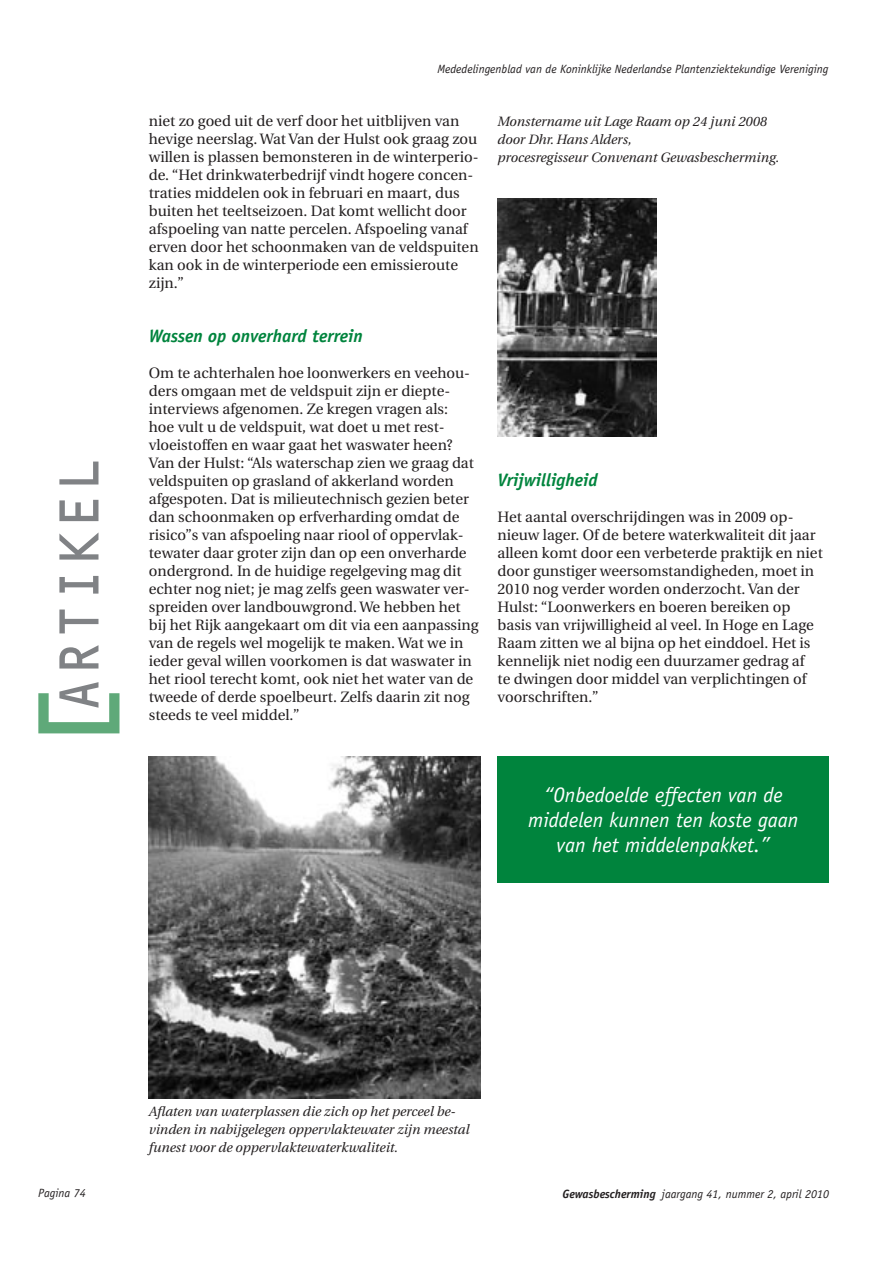
<style>
.page{position:relative;width:893px;height:1263px;background:#fff}
.page>*{position:absolute;margin:0;border:0;box-sizing:border-box;transform-origin:0 0}
.t1{font:109.5px "OCR C Regular";color:#5fa979}
.t2{font:57.6px "OCR C Regular";color:#808285;scale:.88 1}
.t3{font:italic 21px/25.2px "Officina Sans";color:#fff;text-align:center}
.t4{font:italic 700 18px "Officina Sans";color:#00843d}
.t5{font:15px/18px "Utopia";color:#231f20}
.t6{font:italic 13.5px/18px "Utopia";color:#231f20}
.t7{font:italic 12px "Officina Sans";color:#231f20}
.s1{font-weight:700}
</style>
<div class="page">
<div style="left:497px;top:756px;width:332px;height:126px;background:#00843d"></div>
<img style="left:149px;top:756px;width:331px;height:342px">
<img style="left:497px;top:198px;width:159px;height:238px">
<h2 class="t2" style="left:52px;top:713px;width:294px;rotate:-90deg">ARTIKEL</h2>
<h1 class="t1" style="left:32px;top:753px;width:80px;rotate:-90deg">[</h1>
<p class="t7" style="left:437px;top:62px;width:392px">Mededelingenblad van de Koninklijke Nederlandse Plantenziektekundige Vereniging</p>
<p class="t5" style="left:149px;top:112px;width:331px">niet zo goed uit de verf door het uitblijven van hevige neerslag. Wat Van der Hulst ook graag zou willen is plassen bemonsteren in de winterperio&shy;de. “Het drinkwaterbedrijf vindt hogere concen&shy;traties middelen ook in februari en maart, dus buiten het teeltseizoen. Dat komt wellicht door afspoeling van natte percelen. Afspoeling vanaf erven door het schoonmaken van de veldspuiten kan ook in de winterperiode een emissieroute zijn.”</p>
<p class="t4" style="left:149px;top:325px;width:216px">Wassen op onverhard terrein</p>
<p class="t5" style="left:149px;top:364px;width:331px">Om te achterhalen hoe loonwerkers en veehou&shy;ders omgaan met de veldspuit zijn er diepte&shy;interviews afgenomen. Ze kregen vragen als:<br>hoe vult u de veldspuit, wat doet u met rest&shy;vloeistoffen en waar gaat het waswater heen?<br>Van der Hulst: “Als waterschap zien we graag dat veldspuiten op grasland of akkerland worden afgespoten. Dat is milieutechnisch gezien beter dan schoonmaken op erfverharding omdat de risico”s van afspoeling naar riool of oppervlak&shy;tewater daar groter zijn dan op een onverharde ondergrond. In de huidige regelgeving mag dit echter nog niet; je mag zelfs geen waswater ver&shy;spreiden over landbouwgrond. We hebben het bij het Rijk aangekaart om dit via een aanpassing van de regels wel mogelijk te maken. Wat we in ieder geval willen voorkomen is dat waswater in het riool terecht komt, ook niet het water van de tweede of derde spoelbeurt. Zelfs daarin zit nog steeds te veel middel.”</p>
<p class="t6" style="left:497px;top:113px;width:283px">Monstername uit Lage Raam op 24 juni 2008 door Dhr. Hans Alders,<br>procesregisseur Convenant Gewasbescherming.</p>
<p class="t4" style="left:497px;top:469px;width:102px">Vrijwilligheid</p>
<p class="t5" style="left:497px;top:508px;width:327px">Het aantal overschrijdingen was in 2009 op&shy;nieuw lager. Of de betere waterkwaliteit dit jaar alleen komt door een verbeterde praktijk en niet door gunstiger weersomstandigheden, moet in 2010 nog verder worden onderzocht. Van der Hulst: “Loonwerkers en boeren bereiken op basis van vrijwilligheid al veel. In Hoge en Lage Raam zitten we al bijna op het einddoel. Het is kennelijk niet nodig een duurzamer gedrag af<br>te dwingen door middel van verplichtingen of voorschriften.”</p>
<h3 class="t3" style="left:528px;top:782px;width:272px">“Onbedoelde effecten van de middelen kunnen ten koste gaan van het middelenpakket.”</h3>
<p class="t6" style="left:149px;top:1103px;width:322px">Aflaten van waterplassen die zich op het perceel be&shy;vinden in nabijgelegen oppervlaktewater zijn meestal funest voor de oppervlaktewaterkwaliteit.</p>
<p class="t7" style="left:38px;top:1186px;width:49px">Pagina 74</p>
<p class="t7" style="left:562px;top:1186px;width:268px"><span class="s1">Gewasbescherming</span> jaargang 41, nummer 2, april 2010</p>
</div>
